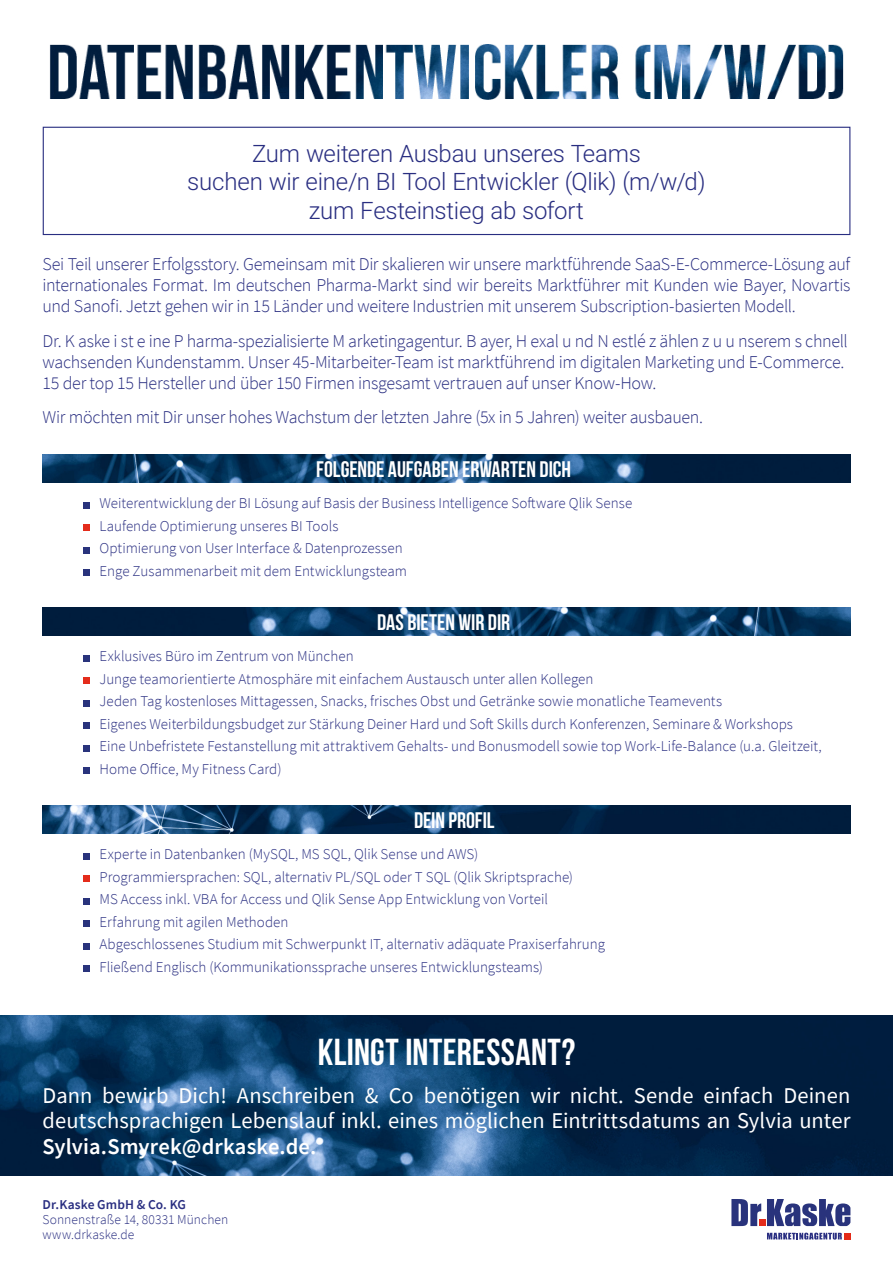
<style>
.page{position:relative;width:893px;height:1263px;background:#fff}
.page>*{position:absolute;margin:0;border:0;box-sizing:border-box;transform-origin:0 0}
.t1{font:37.5px "Bebas Neue";letter-spacing:.015em;color:#fff}
.t2{font:300 24px/28.8px "Roboto";letter-spacing:-.01em;color:#292e81;text-align:center}
.t3{font:22.5px/25.5px "Source Sans Pro";letter-spacing:.005em;color:#fff}
.t4{font:22.5px "Bebas Neue";letter-spacing:-.005em;color:#fff}
.t5{font:600 22.5px "Source Sans Pro";letter-spacing:.005em;color:#fff}
.t6{font:300 18px/21px "Source Sans Pro";letter-spacing:-.015em;color:#292e81;text-align:justify}
.t7{font:300 15px/22.5px "Source Sans Pro";color:#292e81}
.t8{font:300 13.5px/15px "Source Sans Pro";letter-spacing:.01em;color:#292e81}
.t9{font:600 13.5px "Source Sans Pro";letter-spacing:.01em;color:#292e81}
</style>
<div class="page">
<img style="left:43px;top:455px;width:807px;height:27px">
<img style="left:43px;top:608px;width:807px;height:27px">
<img style="left:43px;top:806px;width:807px;height:27px">
<img style="left:0;top:1015px;width:893px;height:160px">
<div style="left:43px;top:127px;width:807px;height:108px;border:1px solid #292e81"></div>
<img style="left:49px;top:44px;width:795px;height:56px">
<svg style="left:767px;top:1232px;width:83px;height:7px"></svg>
<svg style="left:731px;top:1199px;width:119px;height:27px"></svg>
<div style="left:759px;top:1219px;width:6px;height:7px;background:#e42c1b"></div>
<svg style="left:84px;top:502px;width:6px;height:6px"></svg>
<div style="left:84px;top:524px;width:6px;height:7px;background:#e42c1b"></div>
<svg style="left:84px;top:547px;width:6px;height:6px"></svg>
<div style="left:84px;top:569px;width:6px;height:7px;background:#29337c"></div>
<svg style="left:84px;top:655px;width:6px;height:6px"></svg>
<div style="left:84px;top:677px;width:6px;height:7px;background:#e42c1b"></div>
<svg style="left:84px;top:700px;width:6px;height:6px"></svg>
<div style="left:84px;top:722px;width:6px;height:7px;background:#29337c"></div>
<svg style="left:84px;top:745px;width:6px;height:6px"></svg>
<div style="left:84px;top:767px;width:6px;height:7px;background:#29337c"></div>
<svg style="left:84px;top:853px;width:6px;height:6px"></svg>
<svg style="left:84px;top:876px;width:6px;height:6px"></svg>
<svg style="left:84px;top:898px;width:6px;height:6px"></svg>
<div style="left:84px;top:920px;width:6px;height:7px;background:#29337c"></div>
<svg style="left:84px;top:943px;width:6px;height:6px"></svg>
<div style="left:84px;top:965px;width:6px;height:7px;background:#29337c"></div>
<h2 class="t2" style="left:187px;top:138px;width:520px">Zum weiteren Ausbau unseres Teams<br>suchen wir eine/n BI Tool Entwickler (Qlik) (m/w/d) zum Festeinstieg ab sofort</h2>
<p class="t6" style="left:43px;top:253px;width:809px">Sei Teil unserer Erfolgsstory. Gemeinsam mit Dir skalieren wir unsere marktführende SaaS-E-Commerce-Lösung auf internationales Format. Im deutschen Pharma-Markt sind wir bereits Marktführer mit Kunden wie Bayer, Novartis und Sanofi. Jetzt gehen wir in 15 Länder und weitere Industrien mit unserem Subscription-basierten Modell.</p>
<p class="t6" style="left:43px;top:330px;width:807px;text-align:left">Dr. K aske i st e ine P harma-spezialisierte M arketingagentur. B ayer, H exal u nd N estlé z ählen z u u nserem s chnell wachsenden Kundenstamm. Unser 45-Mitarbeiter-Team ist marktführend im digitalen Marketing und E-Commerce.<br>15 der top 15 Hersteller und über 150 Firmen insgesamt vertrauen auf unser Know-How.</p>
<p class="t6" style="left:43px;top:407px;width:662px">Wir möchten mit Dir unser hohes Wachstum der letzten Jahre (5x in 5 Jahren) weiter ausbauen.</p>
<h3 class="t4" style="left:316px;top:457px;width:256px">FOLGENDE AUFGABEN ERWARTEN DICH</h3>
<p class="t7" style="left:100px;top:492px;width:534px">Weiterentwicklung der BI Lösung auf Basis der Business Intelligence Software Qlik Sense Laufende Optimierung unseres BI Tools<br>Optimierung von User Interface &amp; Datenprozessen<br>Enge Zusammenarbeit mit dem Entwicklungsteam</p>
<h3 class="t4" style="left:377px;top:610px;width:135px">DAS BIETEN WIR DIR</h3>
<p class="t7" style="left:100px;top:645px;width:724px">Exklusives Büro im Zentrum von München<br>Junge teamorientierte Atmosphäre mit einfachem Austausch unter allen Kollegen<br>Jeden Tag kostenloses Mittagessen, Snacks, frisches Obst und Getränke sowie monatliche Teamevents<br>Eigenes Weiterbildungsbudget zur Stärkung Deiner Hard und Soft Skills durch Konferenzen, Seminare &amp; Workshops Eine Unbefristete Festanstellung mit attraktivem Gehalts- und Bonusmodell sowie top Work-Life-Balance (u.a. Gleitzeit, Home Office, My Fitness Card)</p>
<h3 class="t4" style="left:414px;top:808px;width:82px">DEIN PROFIL</h3>
<p class="t7" style="left:100px;top:843px;width:507px">Experte in Datenbanken (MySQL, MS SQL, Qlik Sense und AWS)<br>Programmiersprachen: SQL, alternativ PL/SQL oder T SQL (Qlik Skriptsprache)<br>MS Access inkl. VBA for Access und Qlik Sense App Entwicklung von Vorteil Erfahrung mit agilen Methoden<br>Abgeschlossenes Studium mit Schwerpunkt IT, alternativ adäquate Praxiserfahrung Fließend Englisch (Kommunikationssprache unseres Entwicklungsteams)</p>
<h1 class="t1" style="left:318px;top:1031px;width:259px">KLINGT INTERESSANT?</h1>
<h3 class="t3" style="left:43px;top:1082px;width:809px">Dann bewirb Dich! Anschreiben &amp; Co benötigen wir nicht. Sende einfach Deinen deutschsprachigen Lebenslauf inkl. eines möglichen Eintrittsdatums an Sylvia unter</h3>
<h3 class="t5" style="left:43px;top:1131px;width:275px">Sylvia.Smyrek@drkaske.de.</h3>
<p class="t9" style="left:43px;top:1196px;width:145px">Dr.Kaske GmbH &amp; Co. KG</p>
<p class="t8" style="left:43px;top:1212px;width:187px">Sonnenstraße 14, 80331 München www.drkaske.de</p>
</div>
